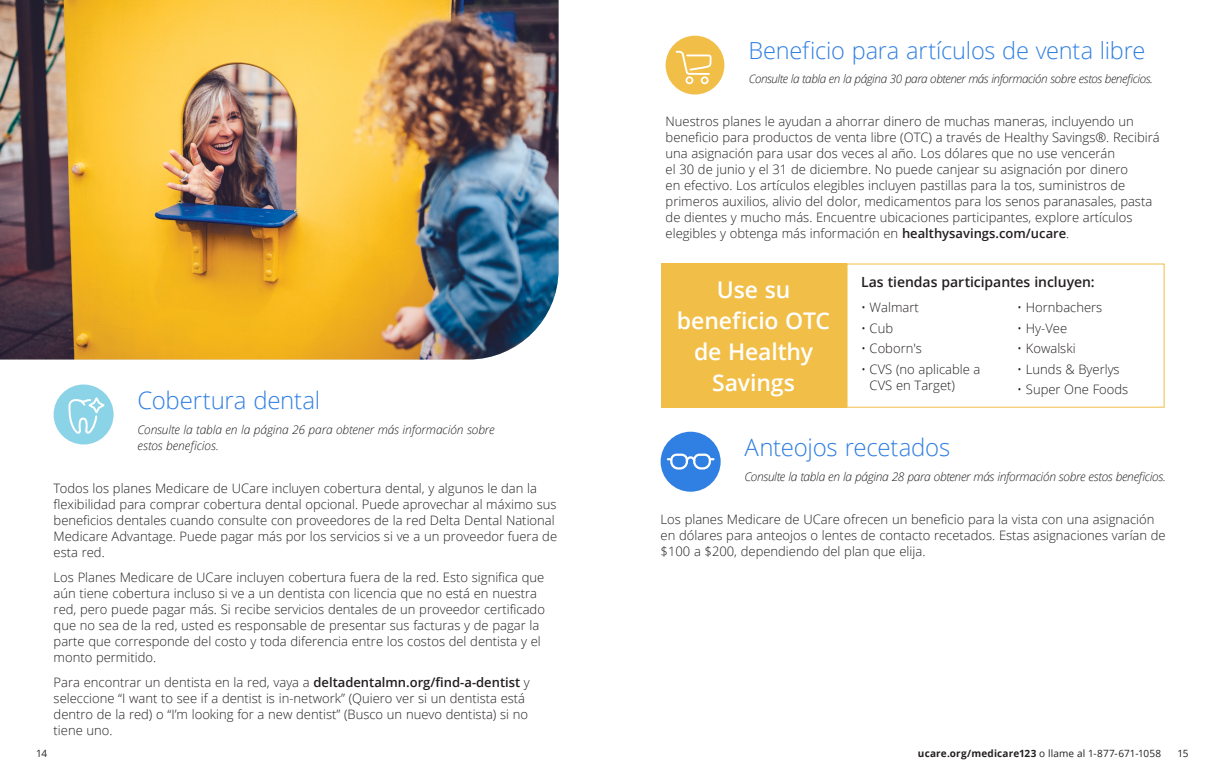
<style>
.page{position:relative;width:1224px;height:783px;background:#fff}
.page>*{position:absolute;margin:0;border:0;box-sizing:border-box;transform-origin:0 0}
.Subhead_A{font:300 24px "Open Sans";letter-spacing:-.01em;color:#307fe2}
.Subhead_A-2{font:300 23.5px "Open Sans";letter-spacing:-.01em;color:#307fe2}
.Breakout_head_-_red{font:600 23px/31px "Open Sans";letter-spacing:-.005em;color:#fff;text-align:center}
.Subhead_B{font:600 14px "Open Sans";letter-spacing:-.005em;color:#231f20}
.Body_text_13_16{font:300 13px/16px "Open Sans";color:#231f20}
.Body_text_bulleted_t{font:300 13px/16px "Open Sans";color:#231f20}
.Reference{font:italic 300 12px/16px "Open Sans";letter-spacing:-.02em;color:#231f20}
.Reference-2{font:italic 300 11.8px "Open Sans";letter-spacing:-.035em;color:#231f20}
.t1{font:10px "Open Sans";letter-spacing:.015em;color:#231f20}
.s1{font-weight:600}
.s2{font-weight:700}
</style>
<div class="page">
<div style="left:666px;top:36px;width:58px;height:59px;background:#f1be48;border-radius:50%"></div>
<svg style="left:675px;top:50px;width:37px;height:35px"></svg>
<img style="left:0;top:0;width:559px;height:360px">
<div style="left:661px;top:264px;width:186px;height:144px;background:#f1be48"></div>
<div style="left:847px;top:264px;width:318px;height:144px;border:1px solid #f1be48"></div>
<div style="left:54px;top:385px;width:60px;height:60px;background:#8bd3e6;border-radius:50%"></div>
<svg style="left:69px;top:396px;width:39px;height:49px"></svg>
<div style="left:661px;top:432px;width:60px;height:60px;background:#307fe2;border-radius:50%"></div>
<svg style="left:668px;top:453px;width:45px;height:17px"></svg>
<h1 class="Subhead_A" style="left:138px;top:383px;width:184px">Cobertura dental</h1>
<p class="Reference" style="left:138px;top:421px;width:359px">Consulte la tabla en la página 26 para obtener más información sobre estos beneficios.</p>
<p class="Body_text_13_16" style="left:54px;top:479px;width:505px">Todos los planes Medicare de UCare incluyen cobertura dental, y algunos le dan la flexibilidad para comprar cobertura dental opcional. Puede aprovechar al máximo sus beneficios dentales cuando consulte con proveedores de la red Delta Dental National Medicare Advantage. Puede pagar más por los servicios si ve a un proveedor fuera de esta red.</p>
<p class="Body_text_13_16" style="left:54px;top:568px;width:493px">Los Planes Medicare de UCare incluyen cobertura fuera de la red. Esto significa que aún tiene cobertura incluso si ve a un dentista con licencia que no está en nuestra red, pero puede pagar más. Si recibe servicios dentales de un proveedor certificado que no sea de la red, usted es responsable de presentar sus facturas y de pagar la parte que corresponde del costo y toda diferencia entre los costos del dentista y el monto permitido.</p>
<p class="Body_text_13_16" style="left:54px;top:673px;width:478px">Para encontrar un dentista en la red, vaya a <span class="s1">deltadentalmn.org/find-a-dentist</span> y seleccione “I want to see if a dentist is in-network” (Quiero ver si un dentista está dentro de la red) o “I’m looking for a new dentist” (Busco un nuevo dentista) si no tiene uno.</p>
<h1 class="Subhead_A-2" style="left:748px;top:34px;width:398px">Beneficio para artículos de venta libre</h1>
<p class="Reference-2" style="left:749px;top:71px;width:406px">Consulte la tabla en la página 30 para obtener más información sobre estos beneficios.</p>
<p class="Body_text_13_16" style="left:666px;top:112px;width:496px">Nuestros planes le ayudan a ahorrar dinero de muchas maneras, incluyendo un beneficio para productos de venta libre (OTC) a través de Healthy Savings®. Recibirá una asignación para usar dos veces al año. Los dólares que no use vencerán<br>el 30 de junio y el 31 de diciembre. No puede canjear su asignación por dinero<br>en efectivo. Los artículos elegibles incluyen pastillas para la tos, suministros de primeros auxilios, alivio del dolor, medicamentos para los senos paranasales, pasta de dientes y mucho más. Encuentre ubicaciones participantes, explore artículos elegibles y obtenga más información en <span class="s1">healthysavings.com/ucare</span>.</p>
<h2 class="Breakout_head_-_red" style="left:677px;top:274px;width:155px">Use su beneficio OTC de Healthy<br>Savings</h2>
<h2 class="Subhead_B" style="left:861px;top:273px;width:235px">Las tiendas participantes incluyen:</h2>
<p class="Body_text_bulleted_t" style="left:861px;top:299px;width:59px">• Walmart</p>
<p class="Body_text_bulleted_t" style="left:861px;top:320px;width:34px">• Cub</p>
<p class="Body_text_bulleted_t" style="left:861px;top:340px;width:62px">• Coborn's</p>
<p class="Body_text_bulleted_t" style="left:870px;top:361px;width:112px;text-indent:-9px">• CVS (no aplicable a<br>CVS en Target)</p>
<p class="Body_text_bulleted_t" style="left:1017px;top:299px;width:87px">• Hornbachers</p>
<p class="Body_text_bulleted_t" style="left:1017px;top:320px;width:51px">• Hy-Vee</p>
<p class="Body_text_bulleted_t" style="left:1017px;top:340px;width:60px">• Kowalski</p>
<p class="Body_text_bulleted_t" style="left:1017px;top:361px;width:104px">• Lunds &amp; Byerlys</p>
<p class="Body_text_bulleted_t" style="left:1017px;top:381px;width:113px">• Super One Foods</p>
<h1 class="Subhead_A" style="left:745px;top:431px;width:207px">Anteojos recetados</h1>
<p class="Reference" style="left:745px;top:468px;width:423px">Consulte la tabla en la página 28 para obtener más información sobre estos beneficios.</p>
<p class="Body_text_13_16" style="left:661px;top:511px;width:507px">Los planes Medicare de UCare ofrecen un beneficio para la vista con una asignación en dólares para anteojos o lentes de contacto recetados. Estas asignaciones varían de $100 a $200, dependiendo del plan que elija.</p>
<p class="t1" style="left:36px;top:747px;width:13px">14</p>
<p class="t1" style="left:918px;top:747px;width:245px"><span class="s2">ucare.org/medicare123</span> o llame al 1-877-671-1058</p>
<p class="t1" style="left:1177px;top:747px;width:12px">15</p>
</div>
